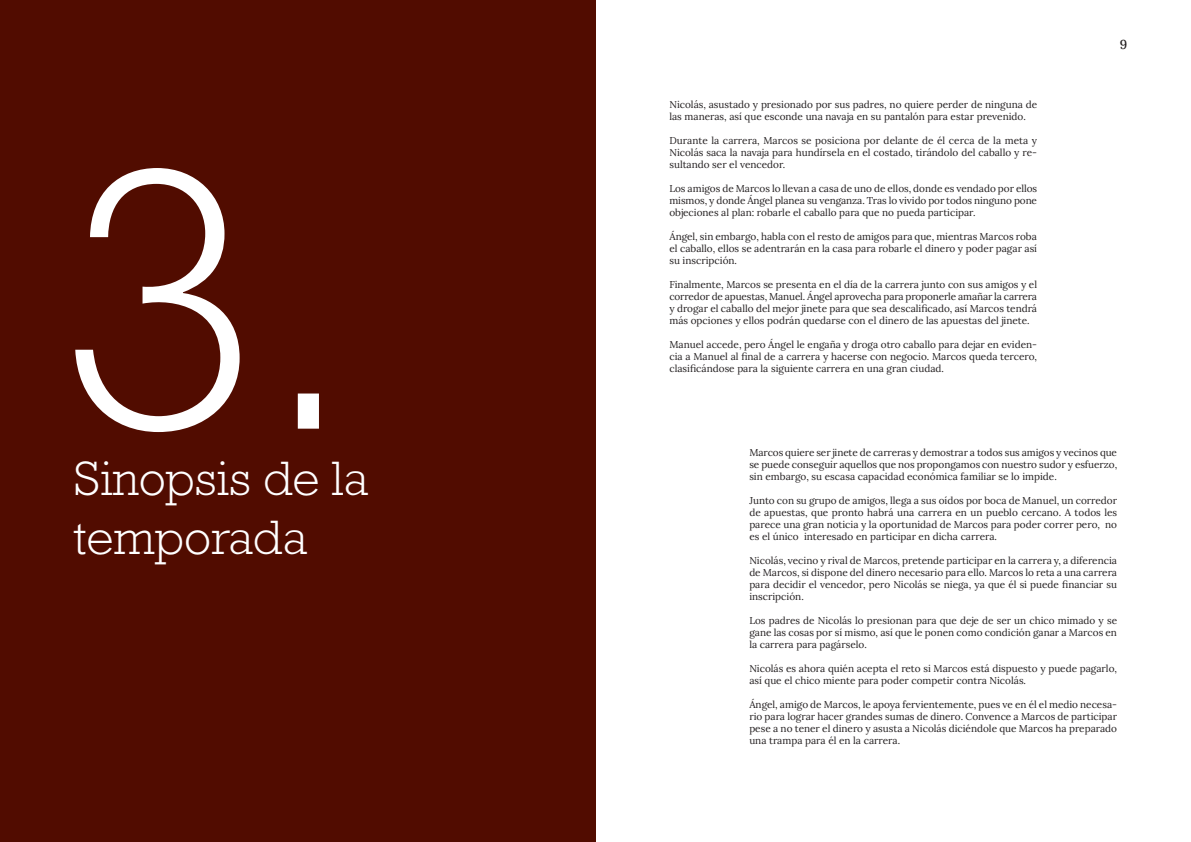
<style>
.page{position:relative;width:1191px;height:842px;background:#fff}
.page>*{position:absolute;margin:0;border:0;box-sizing:border-box;transform-origin:0 0}
.intros_de_pagina{font:300 49px/58.8px "Rockwell Std";color:#fff}
.t1{font:13px "Lora";color:#231f20}
.texto_base{font:10px/12px "Lora";color:#231f20;text-align:justify}
</style>
<div class="page">
<div style="left:0;top:0;width:595px;height:842px;background:#510c00"></div>
<svg style="left:75px;top:168px;width:244px;height:264px"></svg>
<p class="intros_de_pagina" style="left:74px;top:449px;width:296px">Sinopsis de la temporada</p>
<p class="texto_base" style="left:669px;top:98px;width:369px">Nicolás, asustado y presionado por sus padres, no quiere perder de ninguna de las maneras, así que esconde una navaja en su pantalón para estar prevenido.</p>
<p class="texto_base" style="left:669px;top:134px;width:369px">Durante la carrera, Marcos se posiciona por delante de él cerca de la meta y Nicolás saca la navaja para hundírsela en el costado, tirándolo del caballo y re&shy;sultando ser el vencedor.</p>
<p class="texto_base" style="left:669px;top:182px;width:369px">Los amigos de Marcos lo llevan a casa de uno de ellos, donde es vendado por ellos mismos, y donde Ángel planea su venganza. Tras lo vivido por todos ninguno pone objeciones al plan: robarle el caballo para que no pueda participar.</p>
<p class="texto_base" style="left:669px;top:230px;width:369px">Ángel, sin embargo, habla con el resto de amigos para que, mientras Marcos roba el caballo, ellos se adentrarán en la casa para robarle el dinero y poder pagar así su inscripción.</p>
<p class="texto_base" style="left:669px;top:278px;width:369px">Finalmente, Marcos se presenta en el día de la carrera junto con sus amigos y el corredor de apuestas, Manuel. Ángel aprovecha para proponerle amañar la carrera y drogar el caballo del mejor jinete para que sea descalificado, así Marcos tendrá más opciones y ellos podrán quedarse con el dinero de las apuestas del jinete.</p>
<p class="texto_base" style="left:669px;top:338px;width:369px">Manuel accede, pero Ángel le engaña y droga otro caballo para dejar en eviden&shy;cia a Manuel al final de a carrera y hacerse con negocio. Marcos queda tercero, clasificándose para la siguiente carrera en una gran ciudad.</p>
<h2 class="t1" style="left:1120px;top:35px;width:9px">9</h2>
<p class="texto_base" style="left:749px;top:446px;width:369px">Marcos quiere ser jinete de carreras y demostrar a todos sus amigos y vecinos que se puede conseguir aquellos que nos propongamos con nuestro sudor y esfuerzo, sin embargo, su escasa capacidad económica familiar se lo impide.</p>
<p class="texto_base" style="left:749px;top:494px;width:369px">Junto con su grupo de amigos, llega a sus oídos por boca de Manuel, un corredor de apuestas, que pronto habrá una carrera en un pueblo cercano. A todos les parece una gran noticia y la oportunidad de Marcos para poder correr pero, no es el único interesado en participar en dicha carrera.</p>
<p class="texto_base" style="left:749px;top:554px;width:369px">Nicolás, vecino y rival de Marcos, pretende participar en la carrera y, a diferencia de Marcos, si dispone del dinero necesario para ello. Marcos lo reta a una carrera para decidir el vencedor, pero Nicolás se niega, ya que él si puede financiar su inscripción.</p>
<p class="texto_base" style="left:749px;top:614px;width:369px">Los padres de Nicolás lo presionan para que deje de ser un chico mimado y se gane las cosas por sí mismo, así que le ponen como condición ganar a Marcos en la carrera para pagárselo.</p>
<p class="texto_base" style="left:749px;top:662px;width:369px">Nicolás es ahora quién acepta el reto si Marcos está dispuesto y puede pagarlo, así que el chico miente para poder competir contra Nicolás.</p>
<p class="texto_base" style="left:749px;top:698px;width:369px">Ángel, amigo de Marcos, le apoya fervientemente, pues ve en él el medio necesa&shy;rio para lograr hacer grandes sumas de dinero. Convence a Marcos de participar pese a no tener el dinero y asusta a Nicolás diciéndole que Marcos ha preparado una trampa para él en la carrera.</p>
</div>
